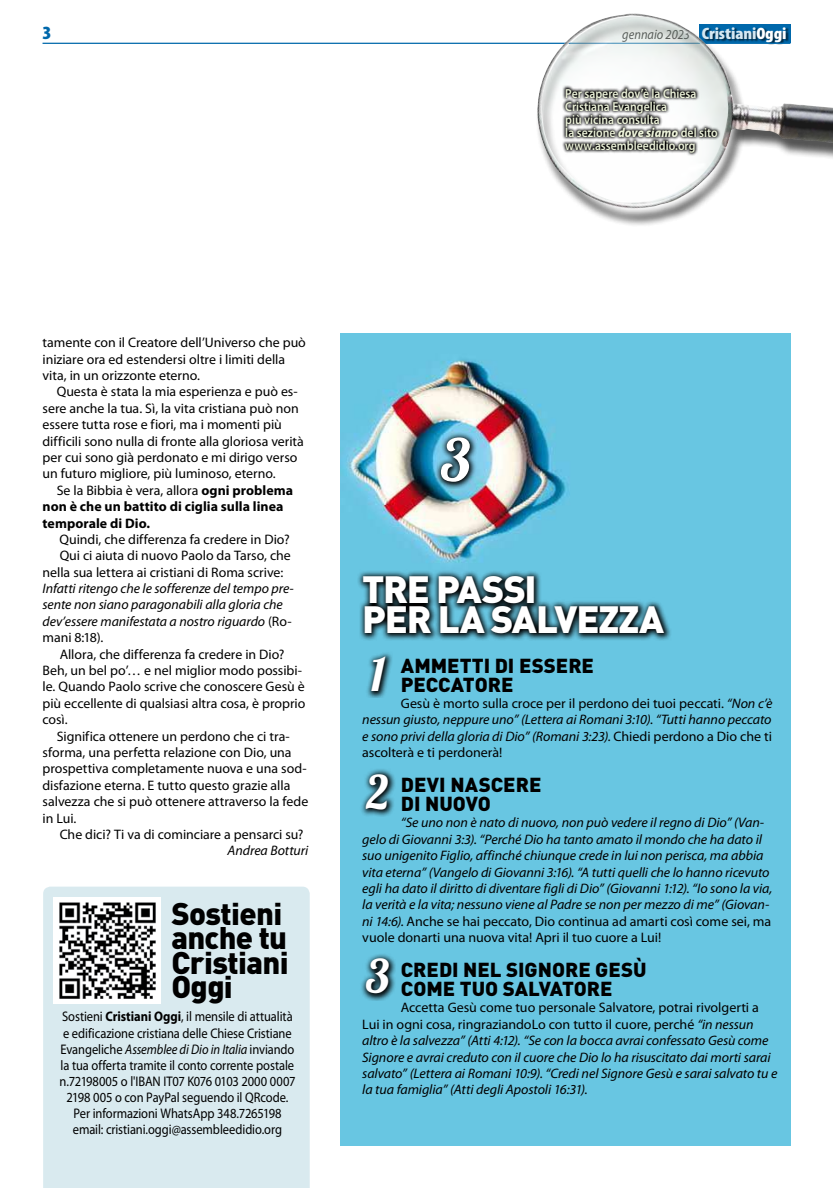
<style>
.page{position:relative;width:833px;height:1188px;background:#fff}
.page>*{position:absolute;margin:0;border:0;box-sizing:border-box;transform-origin:0 0}
.t1{font:58.75px "Lobster 1.3";color:#fff}
.t2{font:46.38px "Lobster 1.3";color:#fff}
.t3{font:900 37.5px/30px "DIN";letter-spacing:.045em;color:#fff}
.t4{font:900 30.88px/24.5px "DIN";letter-spacing:-.025em;color:#000}
.t5{font:900 20px/18.8px "DIN";color:#000;text-align:right}
.t6{font:900 condensed 18.75px "Myriad Pro";color:#0068ab;scale:1.1 1}
.t7{font:13.88px/16.1px "Myriad Pro";letter-spacing:-.01em;color:#000;text-align:center;scale:.9 1}
.t8{font:italic 13.75px/16.4px "Myriad Pro";letter-spacing:-.005em;color:#000}
.t9{font:13.75px/16.4px "Myriad Pro";color:#000}
.t10{font:700 13.75px/16.4px "Myriad Pro";color:#000}
.t11{font:italic 13.75px "Myriad Pro";letter-spacing:-.005em;color:#000;scale:.9 1}
.t12{font:600 13px/13px "Myriad Pro";color:#ecf2d9;scale:.9 1}
.s1{font-weight:900;font-style:normal;font-stretch:condensed;font-size:16.62px;color:#d7e8f2}
.s2{font-weight:900;font-style:normal;font-stretch:condensed;font-size:16.62px;color:#fff}
.s3{font-weight:900;font-style:italic}
.s4{font-weight:400}
.s5{font-style:normal}
.s6{font-weight:700}
.s7{font-style:italic}
</style>
<div class="page">
<img style="left:340px;top:333px;width:450px;height:811px">
<svg style="left:356px;top:569px;width:315px;height:71px;background:#336270"></svg>
<svg style="left:359px;top:767px;width:36px;height:49px;background:#407b8d"></svg>
<svg style="left:359px;top:951px;width:37px;height:49px;background:#3f798a"></svg>
<svg style="left:365px;top:649px;width:27px;height:49px"></svg>
<svg style="left:434px;top:430px;width:43px;height:59px;background:#43768a"></svg>
<div style="left:43px;top:886px;width:267px;height:301px;background:#d9eaef"></div>
<div style="left:54px;top:897px;width:107px;height:106px;background:#fff"></div>
<img style="left:59px;top:902px;width:97px;height:97px">
<div style="left:698px;top:25px;width:92px;height:18px;background:#0068ab"></div>
<div style="left:703px;top:28px;width:86px;height:17px;background:#000;opacity:.6"></div>
<hr style="left:43px;top:43px;width:747px;height:1px;background:#0068ab">
<div style="left:535px;top:16px;width:212px;height:210px;background:#000;opacity:.75"></div>
<img style="left:537px;top:13px;width:197px;height:196px">
<div style="left:728px;top:106px;width:105px;height:65px;background:#000;opacity:.75"></div>
<img style="left:732px;top:103px;width:101px;height:50px">
<img style="left:541px;top:16px;width:191px;height:191px">
<svg style="left:561px;top:84px;width:159px;height:71px"></svg>
<h3 class="t6" style="left:43px;top:21px;width:10px">3</h3>
<p class="t11" style="left:622px;top:26px;width:184px">gennaio 2023 <span class="s1">Cristiani</span><span class="s2">Oggi</span></p>
<p class="t12" style="left:565px;top:87px;width:171px">Per sapere dov’è la Chiesa<br>Cristiana Evangelica<br>più vicina consulta<br>la sezione <span class="s3">dove siamo</span> del sito www.assembleedidio.org</p>
<p class="t9" style="left:43px;top:334px;width:265px">tamente con il Creatore dell’Universo che può iniziare ora ed estendersi oltre i limiti della vita, in un orizzonte eterno.</p>
<p class="t9" style="left:43px;top:383px;width:263px;text-indent:14px">Questa è stata la mia esperienza e può es&shy;sere anche la tua. Sì, la vita cristiana può non essere tutta rose e fiori, ma i momenti più difficili sono nulla di fronte alla gloriosa verità per cui sono già perdonato e mi dirigo verso un futuro migliore, più luminoso, eterno.</p>
<p class="t10" style="left:43px;top:481px;width:252px;text-indent:14px"><span class="s4">Se la Bibbia è vera, allora</span> ogni problema non è che un battito di ciglia sulla linea temporale di Dio.</p>
<p class="t9" style="left:60px;top:530px;width:232px">Quindi, che differenza fa credere in Dio?</p>
<p class="t9" style="left:60px;top:547px;width:233px">Qui ci aiuta di nuovo Paolo da Tarso, che</p>
<p class="t9" style="left:43px;top:563px;width:242px">nella sua lettera ai cristiani di Roma scrive:</p>
<p class="t8" style="left:43px;top:580px;width:253px">Infatti ritengo che le sofferenze del tempo pre&shy;sente non siano paragonabili alla gloria che dev’essere manifestata a nostro riguardo <span class="s5">(Ro&shy;mani 8:18).</span></p>
<p class="t9" style="left:43px;top:645px;width:264px;text-indent:17px">Allora, che differenza fa credere in Dio?<br>Beh, un bel po’… e nel miglior modo possibi&shy;le. Quando Paolo scrive che conoscere Gesù è più eccellente di qualsiasi altra cosa, è proprio così.</p>
<p class="t9" style="left:43px;top:727px;width:267px;text-indent:14px">Significa ottenere un perdono che ci tra&shy;sforma, una perfetta relazione con Dio, una prospettiva completamente nuova e una sod&shy;disfazione eterna. E tutto questo grazie alla salvezza che si può ottenere attraverso la fede in Lui.</p>
<p class="t9" style="left:60px;top:825px;width:245px">Che dici? Ti va di cominciare a pensarci su?</p>
<p class="t8" style="left:228px;top:842px;width:82px">Andrea Botturi</p>
<h3 class="t4" style="left:171px;top:899px;width:119px">SOSTIENI<br>ANCHE TU<br>CRISTIANI<br>OGGI</h3>
<p class="t7" style="left:59px;top:1008px;width:264px">Sostieni <span class="s6">Cristiani Oggi</span>, il mensile di attualità e edificazione cristiana delle Chiese Cristiane Evangeliche <span class="s7">Assemblee di Dio in Italia</span> inviando la tua offerta tramite il conto corrente postale n.72198005 o l'IBAN IT07 K076 0103 2000 0007<br>2198 005 o con PayPal seguendo il QRcode.<br>Per informazioni WhatsApp 348.7265198 email: cristiani.oggi@assembleedidio.org</p>
<h1 class="t1" style="left:440px;top:422px;width:32px">3</h1>
<h3 class="t3" style="left:362px;top:572px;width:299px">TRE PASSI<br>PER LA SALVEZZA</h3>
<h3 class="t5" style="left:401px;top:655px;width:58px">AMMETTI</h3>
<h3 class="t5" style="left:495px;top:655px;width:38px">DI ESSERE</h3>
<h3 class="t5" style="left:401px;top:673px;width:26px">PECCATORE</h3>
<p class="t8" style="left:362px;top:694px;width:412px;text-align:justify;text-indent:39px"><span class="s5">Gesù è morto sulla croce per il perdono dei tuoi peccati.</span> “Non c’è nessun giusto, neppure uno” (Lettera ai Romani 3:10). “Tutti hanno peccato e sono privi della gloria di Dio” (Romani 3:23). <span class="s5">Chiedi perdono a Dio che ti ascolterà e ti perdonerà!</span></p>
<h3 class="t5" style="left:401px;top:774px;width:12px">DEVI</h3>
<h2 class="t2" style="left:370px;top:644px;width:16px">1</h2>
<h2 class="t2" style="left:366px;top:762px;width:24px">2</h2>
<h3 class="t5" style="left:401px;top:774px;width:66px">NASCERE<br>DI NUOVO</h3>
<p class="t8" style="left:362px;top:814px;width:412px;text-indent:39px">“Se uno non è nato di nuovo, non può vedere il regno di Dio” (Van&shy;gelo di Giovanni 3:3). “Perché Dio ha tanto amato il mondo che ha dato il suo unigenito Figlio, affinché chiunque crede in lui non perisca, ma abbia vita eterna” (Vangelo di Giovanni 3:16). “A tutti quelli che lo hanno ricevuto egli ha dato il diritto di diventare figli di Dio” (Giovanni 1:12). “Io sono la via, la verità e la vita; nessuno viene al Padre se non per mezzo di me” (Giovan&shy;ni 14:6). <span class="s5">Anche se hai peccato, Dio continua ad amarti così come sei, ma vuole donarti una nuova vita! Apri il tuo cuore a Lui!</span></p>
<h3 class="t5" style="left:401px;top:959px;width:13px">CREDI</h3>
<h3 class="t5" style="left:463px;top:959px;width:89px">NEL SIGNORE</h3>
<h3 class="t5" style="left:595px;top:959px;width:53px">GESÙ</h3>
<h3 class="t5" style="left:401px;top:978px;width:152px">COME TUO SALVATORE</h3>
<p class="t8" style="left:362px;top:999px;width:417px;text-indent:39px"><span class="s5">Accetta Gesù come tuo personale Salvatore, potrai rivolgerti a Lui in ogni cosa, ringraziandoLo con tutto il cuore, perché</span> “in nessun altro è la salvezza” (Atti 4:12). “Se con la bocca avrai confessato Gesù come Signore e avrai creduto con il cuore che Dio lo ha risuscitato dai morti sarai salvato” (Lettera ai Romani 10:9). “Credi nel Signore Gesù e sarai salvato tu e la tua famiglia” (Atti degli Apostoli 16:31).</p>
<h2 class="t2" style="left:366px;top:946px;width:25px">3</h2>
</div>
